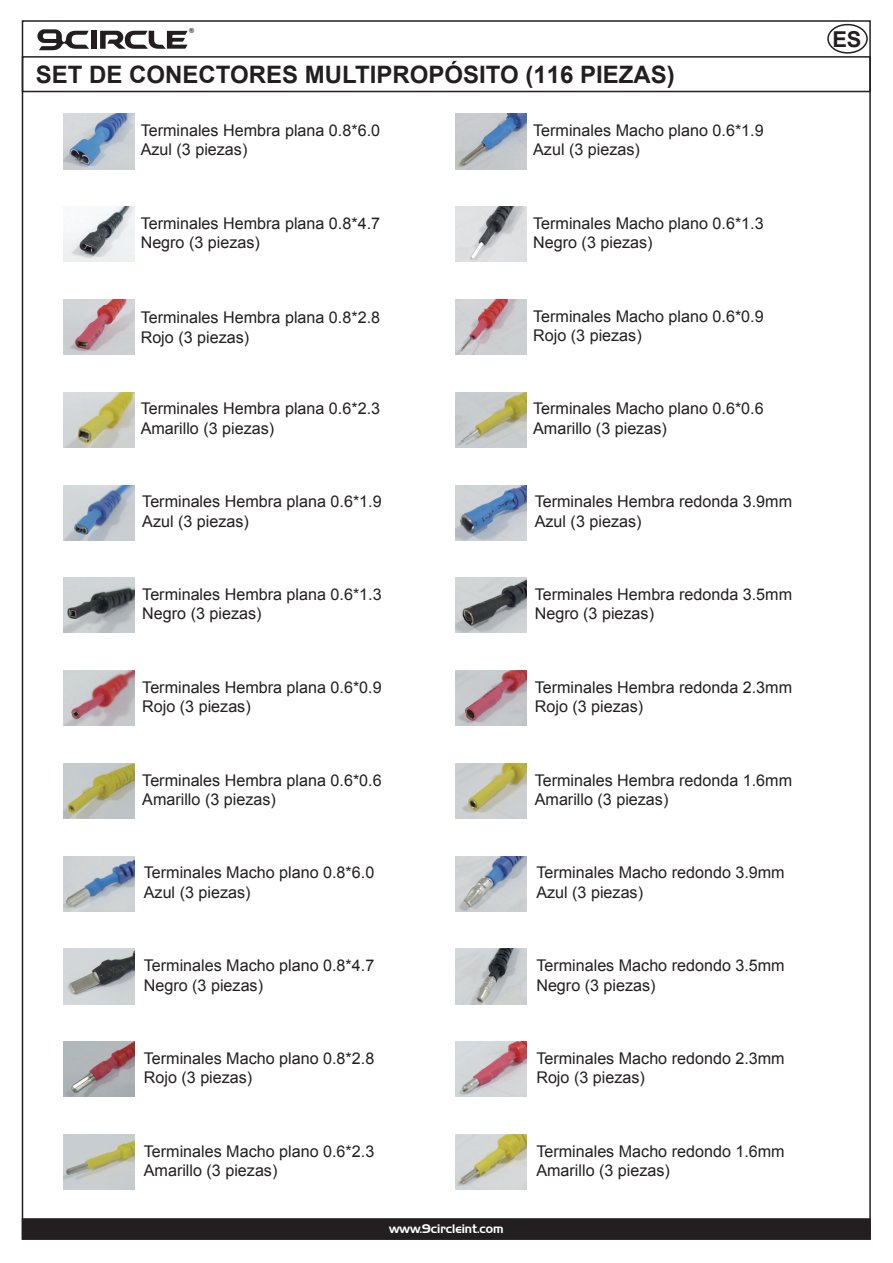
<style>
.page{position:relative;width:893px;height:1263px;background:#fff}
.page>*{position:absolute;margin:0;border:0;box-sizing:border-box;transform-origin:0 0}
.t1{font:700 24px "Arial";color:#231f20}
.t2{font:700 21.9px "Arial";color:#231f20}
.t3{font:16.2px/19.4px "Arial";color:#231f20}
.t4{font:12px "Handel Gothic BT";color:#fff}
.t5{font:6.9px "Handel Gothic BT";color:#231f20}
.s1{font-style:inherit}
</style>
<div class="page">
<div style="left:22px;top:56px;width:849px;height:36px;background:#fff;border:2px solid #231f20"></div>
<div style="left:91px;top:31px;width:6px;height:18px;background:#231f20"></div>
<svg style="left:37px;top:29px;width:52px;height:21px"></svg>
<svg style="left:100px;top:31px;width:88px;height:18px"></svg>
<div style="left:827px;top:24px;width:41px;height:30px;border:2px solid #231f20;border-radius:50%"></div>
<div style="left:22px;top:1218px;width:849px;height:22px;background:#231f20;border:2px solid #231f20"></div>
<img style="left:63px;top:114px;width:71px;height:55px">
<img style="left:63px;top:207px;width:71px;height:55px">
<img style="left:63px;top:299px;width:71px;height:56px">
<img style="left:63px;top:392px;width:71px;height:55px">
<img style="left:456px;top:114px;width:71px;height:55px">
<img style="left:456px;top:207px;width:71px;height:55px">
<img style="left:456px;top:299px;width:71px;height:56px">
<img style="left:456px;top:392px;width:71px;height:55px">
<img style="left:63px;top:485px;width:71px;height:55px">
<img style="left:63px;top:578px;width:71px;height:55px">
<img style="left:63px;top:671px;width:71px;height:55px">
<img style="left:63px;top:763px;width:71px;height:55px">
<img style="left:456px;top:485px;width:71px;height:55px">
<img style="left:456px;top:578px;width:71px;height:55px">
<img style="left:456px;top:671px;width:71px;height:55px">
<img style="left:456px;top:763px;width:71px;height:55px">
<img style="left:63px;top:1134px;width:71px;height:56px">
<img style="left:63px;top:856px;width:71px;height:55px">
<img style="left:63px;top:949px;width:71px;height:55px">
<img style="left:63px;top:1042px;width:71px;height:55px">
<img style="left:456px;top:856px;width:71px;height:55px">
<img style="left:456px;top:949px;width:71px;height:55px">
<img style="left:456px;top:1042px;width:71px;height:55px">
<img style="left:456px;top:1134px;width:71px;height:56px">
<p class="t5" style="left:189px;top:26px;width:7px">®</p>
<p class="t1" style="left:36px;top:59px;width:640px">SET DE CONECTORES MULTIPROPÓSITO (<span class="s1">116</span> PIEZAS)</p>
<p class="t3" style="left:141px;top:121px;width:241px">Terminales Hembra plana 0.8*6.0<br>Azul (3 piezas)</p>
<p class="t3" style="left:533px;top:121px;width:232px">Terminales Macho plano 0.6*1.9<br>Azul (3 piezas)</p>
<p class="t3" style="left:141px;top:214px;width:241px">Terminales Hembra plana 0.8*4.7<br>Negro (3 piezas)</p>
<p class="t3" style="left:533px;top:214px;width:232px">Terminales Macho plano 0.6*1.3<br>Negro (3 piezas)</p>
<p class="t3" style="left:141px;top:308px;width:241px">Terminales Hembra plana 0.8*2.8<br>Rojo (3 piezas)</p>
<p class="t3" style="left:533px;top:306px;width:232px">Terminales Macho plano 0.6*0.9<br>Rojo (3 piezas)</p>
<p class="t3" style="left:141px;top:399px;width:241px">Terminales Hembra plana 0.6*2.3<br>Amarillo (3 piezas)</p>
<p class="t3" style="left:533px;top:399px;width:232px">Terminales Macho plano 0.6*0.6<br>Amarillo (3 piezas)</p>
<p class="t3" style="left:142px;top:492px;width:241px">Terminales Hembra plana 0.6*1.9<br>Azul (3 piezas)</p>
<p class="t3" style="left:535px;top:492px;width:259px">Terminales Hembra redonda 3.9mm<br>Azul (3 piezas)</p>
<p class="t3" style="left:142px;top:585px;width:241px">Terminales Hembra plana 0.6*1.3<br>Negro (3 piezas)</p>
<p class="t3" style="left:535px;top:585px;width:259px">Terminales Hembra redonda 3.5mm<br>Negro (3 piezas)</p>
<p class="t3" style="left:142px;top:678px;width:241px">Terminales Hembra plana 0.6*0.9<br>Rojo (3 piezas)</p>
<p class="t3" style="left:535px;top:678px;width:259px">Terminales Hembra redonda 2.3mm<br>Rojo (3 piezas)</p>
<p class="t3" style="left:142px;top:770px;width:241px">Terminales Hembra plana 0.6*0.6<br>Amarillo (3 piezas)</p>
<p class="t3" style="left:535px;top:770px;width:259px">Terminales Hembra redonda 1.6mm<br>Amarillo (3 piezas)</p>
<p class="t3" style="left:144px;top:863px;width:232px">Terminales Macho plano 0.8*6.0<br>Azul (3 piezas)</p>
<p class="t3" style="left:536px;top:863px;width:250px">Terminales Macho redondo 3.9mm<br>Azul (3 piezas)</p>
<p class="t3" style="left:144px;top:956px;width:232px">Terminales Macho plano 0.8*4.7<br>Negro (3 piezas)</p>
<p class="t3" style="left:536px;top:956px;width:250px">Terminales Macho redondo 3.5mm<br>Negro (3 piezas)</p>
<p class="t3" style="left:144px;top:1049px;width:232px">Terminales Macho plano 0.8*2.8<br>Rojo (3 piezas)</p>
<p class="t3" style="left:536px;top:1049px;width:250px">Terminales Macho redondo 2.3mm<br>Rojo (3 piezas)</p>
<p class="t3" style="left:144px;top:1141px;width:232px">Terminales Macho plano 0.6*2.3<br>Amarillo (3 piezas)</p>
<p class="t3" style="left:536px;top:1141px;width:250px">Terminales Macho redondo 1.6mm<br>Amarillo (3 piezas)</p>
<p class="t4" style="left:389px;top:1222px;width:116px">www.9circleint.com</p>
<p class="t2" style="left:832px;top:25px;width:31px">ES</p>
</div>
